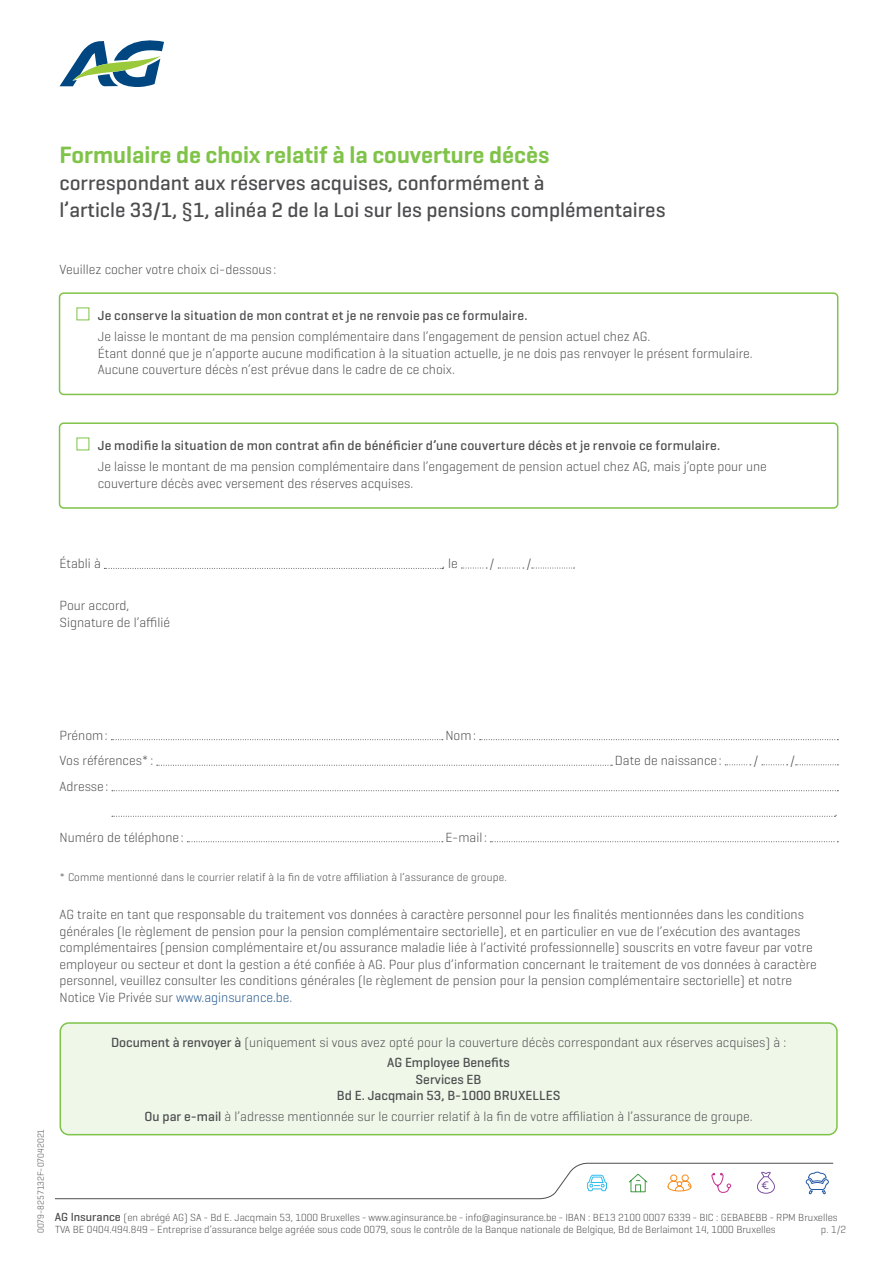
<style>
.page{position:relative;width:893px;height:1263px;background:#fff}
.page>*{position:absolute;margin:0;border:0;box-sizing:border-box;transform-origin:0 0}
.t1{font:600 24px "Geogrotesque";color:#7fc349}
.t2{font:500 21px/27px "Geogrotesque";color:#4d4d4f}
.t3{font:300 13.5px/16.5px "Geogrotesque";color:#4d4d4f}
.t4{font:500 13.5px/16.5px "Geogrotesque";letter-spacing:.015em;color:#4d4d4f;text-align:center}
.t5{font:300 11.25px "Geogrotesque";letter-spacing:.01em;color:#4d4d4f}
.t6{font:300 10.5px "Geogrotesque";color:#4d4d4f}
.t7{font:300 10.5px "Geogrotesque";color:#58595b}
.t8{font:300 9px "Geogrotesque";color:#4d4d4f}
.s1{color:#24598e}
.s2{font-weight:500}
.s3{font-weight:500;font-size:12px}
</style>
<div class="page">
<svg style="left:55px;top:1163px;width:778px;height:36px"></svg>
<svg style="left:60px;top:40px;width:104px;height:47px"></svg>
<div style="left:60px;top:1023px;width:777px;height:112px;background:#eff7e9;border-radius:9px"></div>
<div style="left:60px;top:1022px;width:778px;height:113px;border:2px solid #7fc349;border-radius:9px"></div>
<div style="left:59px;top:292px;width:779px;height:103px;border:2px solid #7fc349;border-radius:4px"></div>
<div style="left:59px;top:422px;width:779px;height:87px;border:2px solid #7fc349;border-radius:4px"></div>
<svg style="left:104px;top:568px;width:339px;height:1px"></svg>
<svg style="left:111px;top:739px;width:332px;height:1px"></svg>
<svg style="left:480px;top:739px;width:358px;height:1px"></svg>
<svg style="left:157px;top:765px;width:455px;height:1px"></svg>
<svg style="left:112px;top:790px;width:726px;height:1px"></svg>
<svg style="left:112px;top:816px;width:723px;height:1px"></svg>
<svg style="left:187px;top:841px;width:256px;height:1px"></svg>
<svg style="left:490px;top:841px;width:348px;height:1px"></svg>
<svg style="left:461px;top:568px;width:26px;height:1px"></svg>
<svg style="left:498px;top:568px;width:26px;height:1px"></svg>
<svg style="left:532px;top:568px;width:42px;height:1px"></svg>
<svg style="left:725px;top:764px;width:26px;height:1px"></svg>
<svg style="left:762px;top:764px;width:26px;height:1px"></svg>
<svg style="left:795px;top:764px;width:43px;height:1px"></svg>
<h1 class="t1" style="left:60px;top:139px;width:491px">Formulaire de choix relatif à la couverture décès</h1>
<h2 class="t2" style="left:60px;top:168px;width:607px">correspondant aux réserves acquises, conformément à<br>l’article 33/1, §1, alinéa 2 de la Loi sur les pensions complémentaires</h2>
<p class="t3" style="left:60px;top:260px;width:218px">Veuillez cocher votre choix ci-dessous :</p>
<p class="t4" style="left:98px;top:307px;width:431px">Je conserve la situation de mon contrat et je ne renvoie pas ce formulaire.</p>
<p class="t3" style="left:98px;top:328px;width:656px">Je laisse le montant de ma pension complémentaire dans l’engagement de pension actuel chez AG.<br>Étant donné que je n’apporte aucune modification à la situation actuelle, je ne dois pas renvoyer le présent formulaire.<br>Aucune couverture décès n’est prévue dans le cadre de ce choix.</p>
<p class="t4" style="left:98px;top:437px;width:624px">Je modifie la situation de mon contrat afin de bénéficier d’une couverture décès et je renvoie ce formulaire.</p>
<p class="t3" style="left:98px;top:458px;width:670px">Je laisse le montant de ma pension complémentaire dans l’engagement de pension actuel chez AG, mais j’opte pour une couverture décès avec versement des réserves acquises.</p>
<p class="t3" style="left:60px;top:555px;width:43px">Établi à</p>
<p class="t3" style="left:442px;top:555px;width:17px">, le</p>
<p class="t3" style="left:490px;top:555px;width:6px">/</p>
<p class="t3" style="left:526px;top:555px;width:6px">/</p>
<p class="t3" style="left:60px;top:597px;width:112px">Pour accord,<br>Signature de l’affilié</p>
<p class="t3" style="left:60px;top:726px;width:50px">Prénom:</p>
<p class="t3" style="left:445px;top:726px;width:32px">Nom:</p>
<p class="t3" style="left:60px;top:752px;width:95px">Vos références*:</p>
<p class="t3" style="left:615px;top:752px;width:108px">Date de naissance :</p>
<p class="t3" style="left:753px;top:752px;width:6px">/</p>
<p class="t3" style="left:790px;top:752px;width:6px">/</p>
<p class="t3" style="left:60px;top:777px;width:50px">Adresse :</p>
<p class="t3" style="left:60px;top:828px;width:126px">Numéro de téléphone :</p>
<p class="t3" style="left:445px;top:828px;width:43px">E-mail :</p>
<p class="t5" style="left:60px;top:870px;width:449px">* Comme mentionné dans le courrier relatif à la fin de votre affiliation à l’assurance de groupe.</p>
<p class="t3" style="left:60px;top:906px;width:759px">AG traite en tant que responsable du traitement vos données à caractère personnel pour les finalités mentionnées dans les conditions générales (le règlement de pension pour la pension complémentaire sectorielle), et en particulier en vue de l’exécution des avantages complémentaires (pension complémentaire et/ou assurance maladie liée à l’activité professionnelle) souscrits en votre faveur par votre employeur ou secteur et dont la gestion a été confiée à AG. Pour plus d’information concernant le traitement de vos données à caractère personnel, veuillez consulter les conditions générales (le règlement de pension pour la pension complémentaire sectorielle) et notre Notice Vie Privée sur <span class="s1">www.aginsurance.be</span>.</p>
<p class="t3" style="left:835px;top:803px;width:4px">.</p>
<p class="t8" style="left:35px;top:1233px;width:106px;rotate:-90deg">0079-8257132F-07042021</p>
<p class="t3" style="left:111px;top:1031px;width:677px;line-height:20.7px;text-align:center"><span class="s2">Document à renvoyer à</span> (uniquement si vous avez opté pour la couverture décès correspondant aux réserves acquises) à :<br><span class="s2">AG Employee Benefits</span></p>
<p class="t4" style="left:337px;top:1071px;width:225px">Services EB<br>Bd E. Jacqmain 53, B-1000 BRUXELLES</p>
<p class="t3" style="left:144px;top:1108px;width:610px"><span class="s2">Ou par e-mail</span> à l’adresse mentionnée sur le courrier relatif à la fin de votre affiliation à l’assurance de groupe.</p>
<p class="t6" style="left:55px;top:1211px;width:784px"><span class="s3">AG Insurance</span> (en abrégé AG) SA - Bd E. Jacqmain 53, 1000 Bruxelles - www.aginsurance.be - info@aginsurance.be - IBAN : BE13 2100 0007 6339 - BIC : GEBABEBB - RPM Bruxelles</p>
<p class="t6" style="left:55px;top:1223px;width:722px">TVA BE 0404.494.849 – Entreprise d’assurance belge agréée sous code 0079, sous le contrôle de la Banque nationale de Belgique, Bd de Berlaimont 14, 1000 Bruxelles</p>
<p class="t7" style="left:821px;top:1223px;width:27px">p. 1/2</p>
</div>
